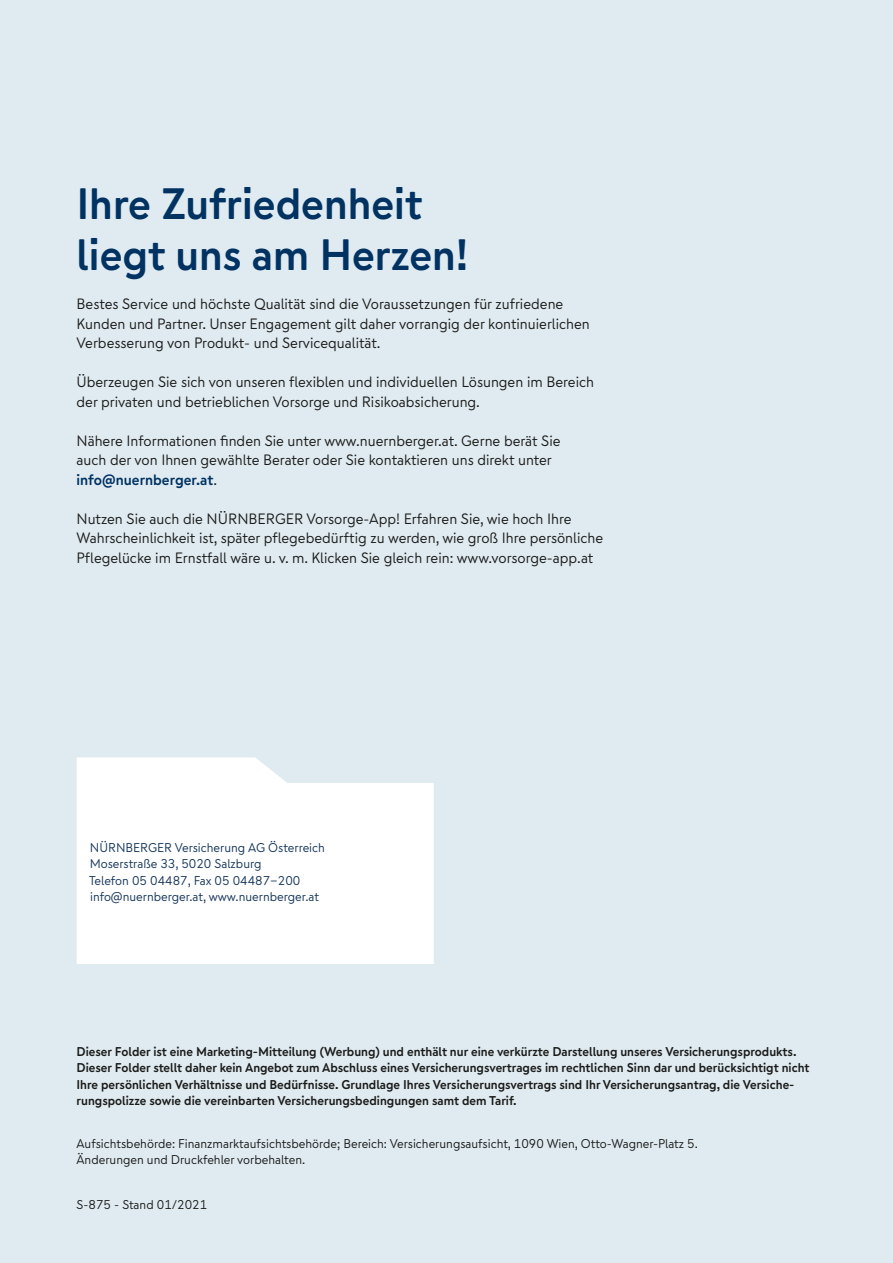
<style>
.page{position:relative;width:893px;height:1263px;background:#e0ebf1}
.page>*{position:absolute;margin:0;border:0;box-sizing:border-box;transform-origin:0 0}
.t1{font:700 43.8px/51px "Nuernberger Text";color:#003262}
.t2{font:15px/19.5px "Nuernberger Text";color:#1a1a18}
.t3{font:700 12.75px/16.5px "Nuernberger Text";color:#1a1a18}
.t4{font:12.75px/16.5px "Nuernberger Text";color:#1a1a18}
.t5{font:12.75px/16.5px "Nuernberger Text";color:#143459}
.s1{font-weight:700;color:#003262}
</style>
<div class="page">
<svg style="left:77px;top:757px;width:357px;height:207px"></svg>
<h1 class="t1" style="left:77px;top:178px;width:393px">Ihre Zufriedenheit liegt uns am Herzen!</h1>
<p class="t2" style="left:77px;top:294px;width:515px">Bestes Service und höchste Qualität sind die Voraussetzungen für zufriedene<br>Kunden und Partner. Unser Engagement gilt daher vorrangig der kontinuierlichen<br>Verbesserung von Produkt- und Servicequalität.</p>
<p class="t2" style="left:77px;top:372px;width:519px">Überzeugen Sie sich von unseren flexiblen und individuellen Lösungen im Bereich der privaten und betrieblichen Vorsorge und Risikoabsicherung.</p>
<p class="t2" style="left:77px;top:431px;width:486px">Nähere Informationen finden Sie unter www.nuernberger.at. Gerne berät Sie auch der von Ihnen gewählte Berater oder Sie kontaktieren uns direkt unter <span class="s1">info@nuernberger.at</span>.</p>
<p class="t2" style="left:77px;top:509px;width:528px">Nutzen Sie auch die NÜRNBERGER Vorsorge-App! Erfahren Sie, wie hoch Ihre<br>Wahrscheinlichkeit ist, später pflegebedürftig zu werden, wie groß Ihre persönliche<br>Pflegelücke im Ernstfall wäre u. v. m. Klicken Sie gleich rein: www.vorsorge-app.at</p>
<p class="t5" style="left:89px;top:839px;width:237px">NÜRNBERGER Versicherung AG Österreich Moserstraße 33, 5020 Salzburg<br>Telefon 05 04487, Fax 05 04487-200 info@nuernberger.at, www.nuernberger.at</p>
<p class="t3" style="left:77px;top:1043px;width:734px">Dieser Folder ist eine Marketing-Mitteilung (Werbung) und enthält nur eine verkürzte Darstellung unseres Versicherungsprodukts.<br>Dieser Folder stellt daher kein Angebot zum Abschluss eines Versicherungsvertrages im rechtlichen Sinn dar und berücksichtigt nicht Ihre persönlichen Verhältnisse und Bedürfnisse. Grundlage Ihres Versicherungsvertrags sind Ihr Versicherungsantrag, die Versiche&shy;rungspolizze sowie die vereinbarten Versicherungsbedingungen samt dem Tarif.</p>
<p class="t4" style="left:77px;top:1135px;width:623px">Aufsichtsbehörde: Finanzmarktaufsichtsbehörde; Bereich: Versicherungsaufsicht, 1090 Wien, Otto-Wagner-Platz 5.<br>Änderungen und Druckfehler vorbehalten.</p>
<p class="t4" style="left:77px;top:1196px;width:132px">S-875 - Stand 01/2021</p>
</div>
